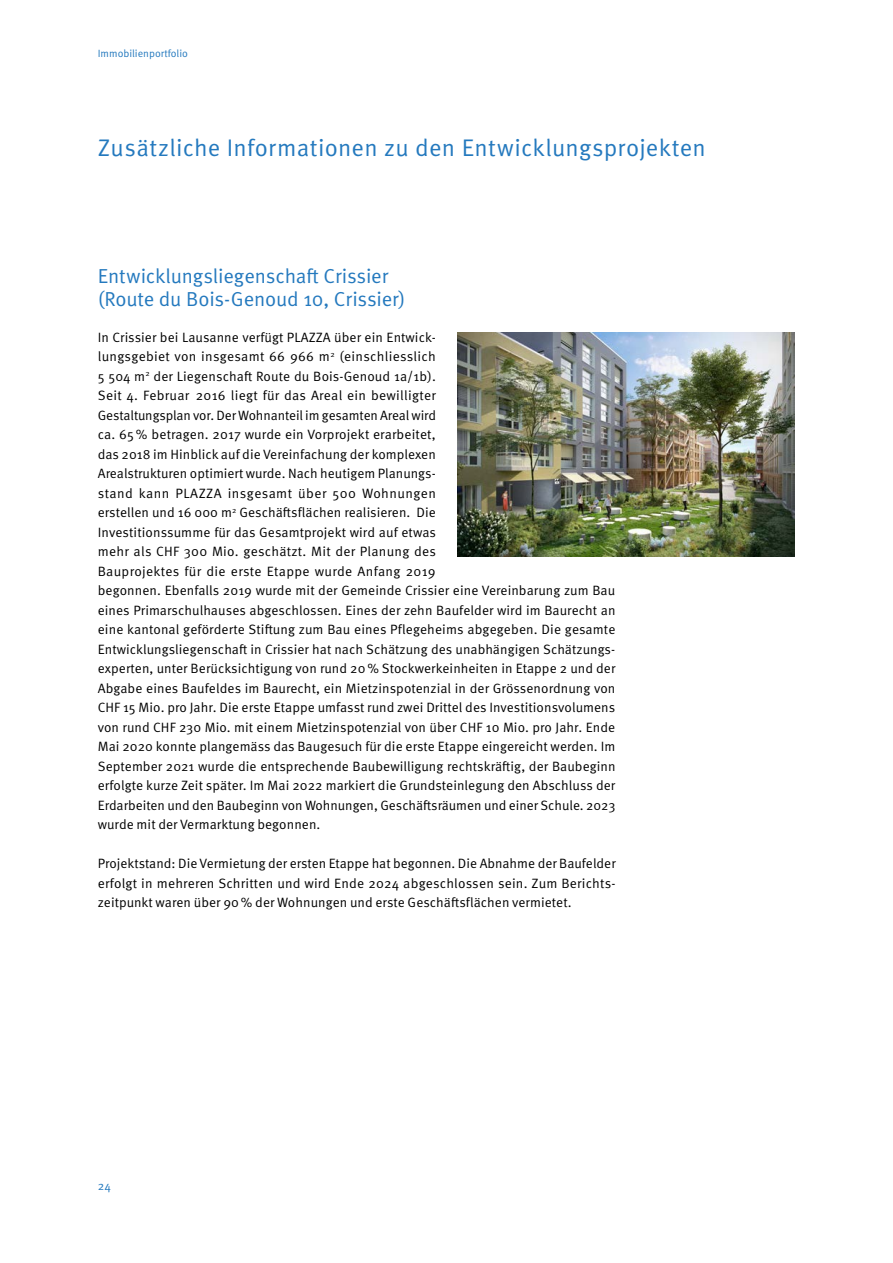
<style>
.page{position:relative;width:893px;height:1263px;background:#fff}
.page>*{position:absolute;margin:0;border:0;box-sizing:border-box;transform-origin:0 0}
.t1{font:24px "Meta OT Norm";letter-spacing:.01em;color:#2479be}
.t2{font:20.25px/22.5px "Meta OT Norm";letter-spacing:-.01em;color:#2479be}
.t3{font:13.5px/19.5px "Meta OT Norm";letter-spacing:.005em;color:#000}
.t4{font:12px "Meta OT Norm";color:#2479be}
.t5{font:10.5px "Meta OT Norm";color:#2479be}
</style>
<div class="page">
<img style="left:457px;top:332px;width:337px;height:224px">
<p class="t5" style="left:98px;top:47px;width:92px">Immobilienportfolio</p>
<h1 class="t1" style="left:98px;top:134px;width:610px">Zusätzliche Informationen zu den Entwicklungsprojekten</h1>
<h2 class="t2" style="left:98px;top:265px;width:309px">Entwicklungsliegenschaft Crissier (Route du Bois-Genoud 10, Crissier)</h2>
<p class="t3" style="left:98px;top:328px;width:519px">In Crissier bei Lausanne verfügt PLAZZA über ein Entwick-<br>lungsgebiet von insgesamt 66 966 m<sup>2</sup> (einschliesslich<br>5 504 m<sup>2</sup> der Liegenschaft Route du Bois-Genoud 1a/1b).<br>Seit 4. Februar 2016 liegt für das Areal ein bewilligter<br>Gestaltungsplan vor. Der Wohnanteil im gesamten Areal wird<br>ca. 65 % betragen. 2017 wurde ein Vorprojekt erarbeitet,<br>das 2018 im Hinblick auf die Vereinfachung der komplexen<br>Arealstrukturen optimiert wurde. Nach heutigem Planungs-<br>stand kann PLAZZA insgesamt über 500 Wohnungen<br>erstellen und 16 000 m<sup>2</sup> Geschäftsflächen realisieren. Die<br>Investitionssumme für das Gesamtprojekt wird auf etwas<br>mehr als CHF 300 Mio. geschätzt. Mit der Planung des<br>Bauprojektes für die erste Etappe wurde Anfang 2019<br>begonnen. Ebenfalls 2019 wurde mit der Gemeinde Crissier eine Vereinbarung zum Bau eines Primarschulhauses abgeschlossen. Eines der zehn Baufelder wird im Baurecht an eine kantonal geförderte Stiftung zum Bau eines Pflegeheims abgegeben. Die gesamte Entwicklungsliegenschaft in Crissier hat nach Schätzung des unabhängigen Schätzungs&shy;experten, unter Berücksichtigung von rund 20 % Stockwerkeinheiten in Etappe 2 und der Abgabe eines Baufeldes im Baurecht, ein Mietzinspotenzial in der Grössenordnung von CHF 15 Mio. pro Jahr. Die erste Etappe umfasst rund zwei Drittel des Investitionsvolumens von rund CHF 230 Mio. mit einem Mietzinspotenzial von über CHF 10 Mio. pro Jahr. Ende Mai 2020 konnte plangemäss das Baugesuch für die erste Etappe eingereicht werden. Im September 2021 wurde die entsprechende Baubewilligung rechtskräftig, der Baubeginn erfolgte kurze Zeit später. Im Mai 2022 markiert die Grundsteinlegung den Abschluss der Erdarbeiten und den Baubeginn von Wohnungen, Geschäftsräumen und einer Schule. 2023 wurde mit der Vermarktung begonnen.</p>
<p class="t3" style="left:98px;top:854px;width:519px;text-align:justify">Projektstand: Die Vermietung der ersten Etappe hat begonnen. Die Abnahme der Baufelder erfolgt in mehreren Schritten und wird Ende 2024 abgeschlossen sein. Zum Berichts&shy;zeitpunkt waren über 90% der Wohnungen und erste Geschäftsflächen vermietet.</p>
<p class="t4" style="left:98px;top:1178px;width:15px">24</p>
</div>
